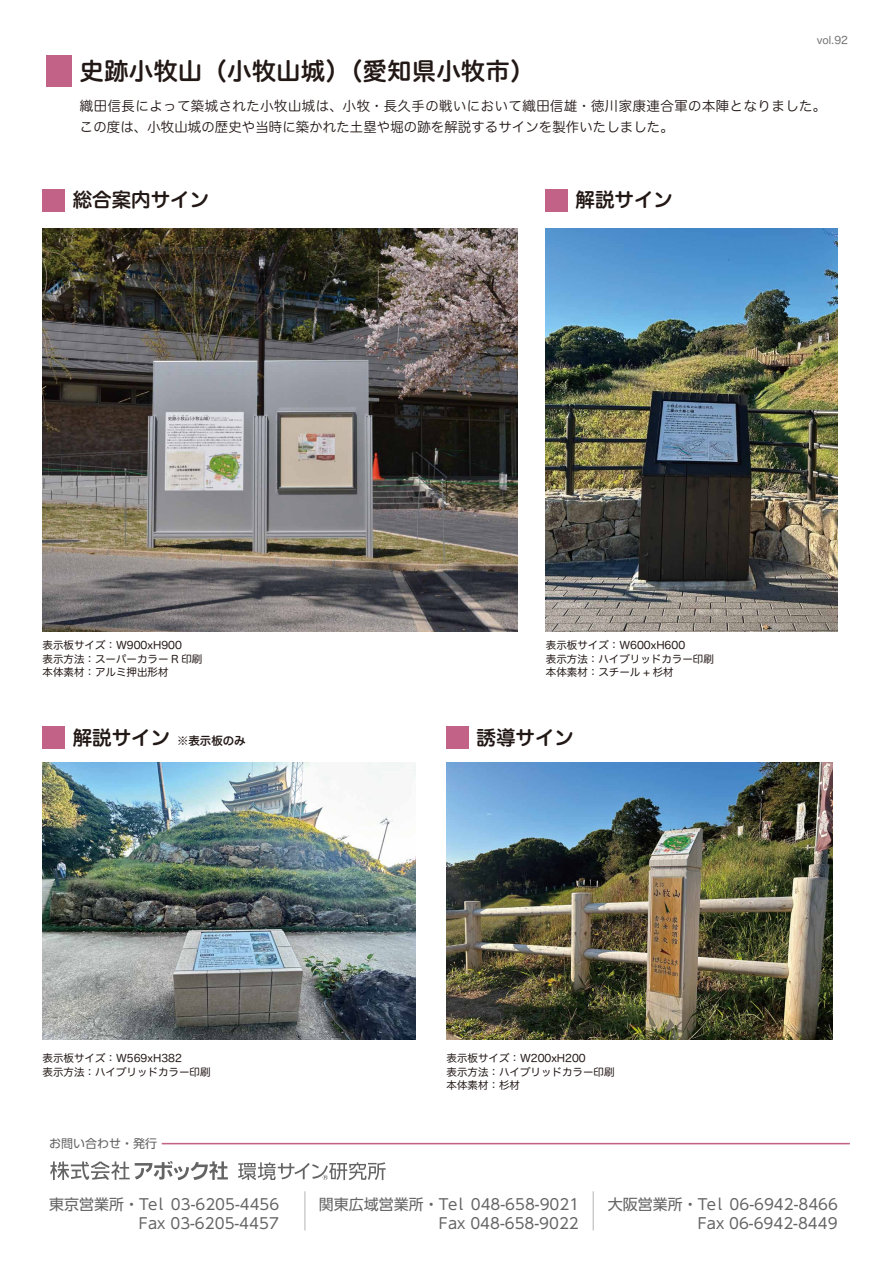
<style>
.page{position:relative;width:893px;height:1263px;background:#fff}
.page>*{position:absolute;margin:0;border:0;box-sizing:border-box;transform-origin:0 0}
.t1{font:24px "Hira Maru Std N W6";letter-spacing:.025em;color:#221815}
.t2{font:19.5px "Hira Maru Std N W6";color:#221815}
.t3{font:15px/19.5px "UD Shin Go Pr 6";color:#656464;text-align:right}
.t4{font:13.5px/21px "Hira Maru Std W3";letter-spacing:.04em;color:#221815}
.t5{font:12px "UD Shin Go Pr 6";color:#656464}
.t6{font:11.4px "Hira Maru Std N W6";color:#221815}
.t7{font:10.5px/13.5px "Hira Maru Std W4";color:#221815}
.t8{font:10.5px "Hira Maru Pro N W4";color:#727171}
</style>
<div class="page">
<hr style="left:162px;top:1143px;width:688px;height:1px;background:#c36287">
<hr style="left:305px;top:1191px;width:1px;height:39px;background:#b4b3b3">
<hr style="left:593px;top:1191px;width:1px;height:39px;background:#b4b3b3">
<img style="left:43px;top:763px;width:373px;height:277px">
<img style="left:446px;top:763px;width:386px;height:277px">
<div style="left:43px;top:189px;width:22px;height:22px;background:#c36287"></div>
<div style="left:545px;top:189px;width:22px;height:22px;background:#c36287"></div>
<div style="left:43px;top:727px;width:22px;height:22px;background:#c36287"></div>
<div style="left:446px;top:727px;width:22px;height:22px;background:#c36287"></div>
<div style="left:46px;top:55px;width:26px;height:32px;background:#c36287"></div>
<img style="left:43px;top:228px;width:475px;height:404px">
<img style="left:546px;top:228px;width:291px;height:404px">
<svg style="left:50px;top:1161px;width:178px;height:19px"></svg>
<svg style="left:238px;top:1162px;width:148px;height:18px"></svg>
<p class="t8" style="left:817px;top:31px;width:33px">vol.92</p>
<h1 class="t1" style="left:80px;top:53px;width:456px">史跡小牧山（小牧山城）（愛知県小牧市）</h1>
<p class="t4" style="left:80px;top:95px;width:748px">織田信長によって築城された小牧山城は、小牧・長久手の戦いにおいて織田信雄・徳川家康連合軍の本陣となりました。この度は、小牧山城の歴史や当時に築かれた土塁や堀の跡を解説するサインを製作いたしました。</p>
<h2 class="t2" style="left:73px;top:185px;width:138px">総合案内サイン</h2>
<h2 class="t2" style="left:576px;top:185px;width:99px">解説サイン</h2>
<p class="t7" style="left:43px;top:639px;width:161px">表示板サイズ：W900xH900<br>表示方法：スーパーカラー R 印刷本体素材：アルミ押出形材</p>
<p class="t7" style="left:546px;top:639px;width:169px">表示板サイズ：W600xH600<br>表示方法：ハイブリッドカラー印刷本体素材：スチール + 杉材</p>
<h2 class="t2" style="left:73px;top:722px;width:99px">解説サイン</h2>
<p class="t6" style="left:177px;top:732px;width:70px">※表示板のみ</p>
<h2 class="t2" style="left:477px;top:722px;width:99px">誘導サイン</h2>
<p class="t7" style="left:43px;top:1051px;width:169px">表示板サイズ：W569xH382<br>表示方法：ハイブリッドカラー印刷</p>
<p class="t5" style="left:49px;top:1134px;width:109px">お問い合わせ・発行</p>
<p class="t7" style="left:446px;top:1051px;width:169px">表示板サイズ：W200xH200<br>表示方法：ハイブリッドカラー印刷本体素材：杉材</p>
<h3 class="t3" style="left:49px;top:1194px;width:232px">東京営業所・Tel 03-6205-4456<br>Fax 03-6205-4457</h3>
<h3 class="t3" style="left:319px;top:1194px;width:262px">関東広域営業所・Tel 048-658-9021<br>Fax 048-658-9022</h3>
<h3 class="t3" style="left:608px;top:1194px;width:232px">大阪営業所・Tel 06-6942-8466<br>Fax 06-6942-8449</h3>
</div>
